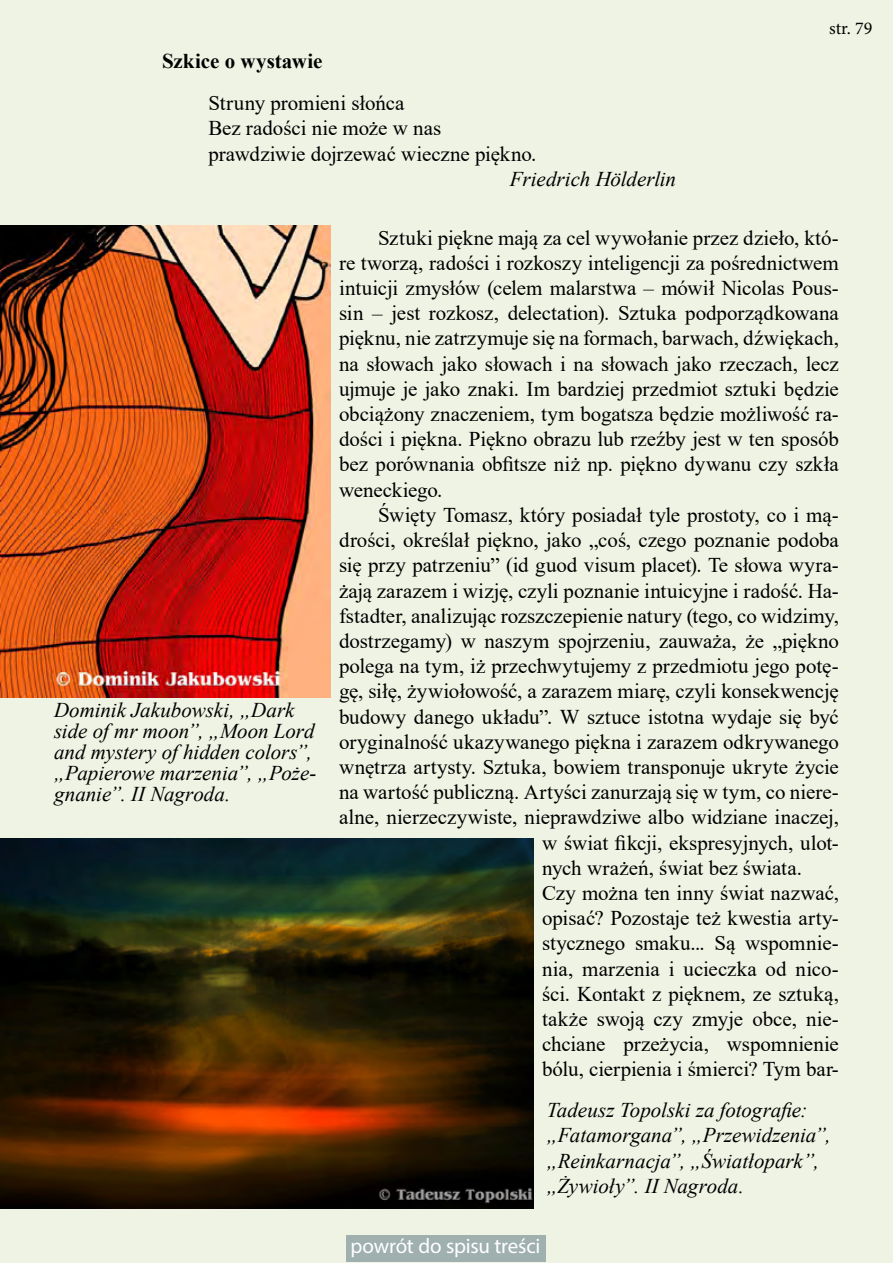
<style>
.page{position:relative;width:893px;height:1263px;background:#eff3e3}
.page>*{position:absolute;margin:0;border:0;box-sizing:border-box;transform-origin:0 0}
.t1{font:21px/25.2px "Times New Roman";color:#000;text-align:justify}
.t2{font:italic 21px/21px "Times New Roman";color:#000}
.t3{font:21px "Myriad Pro";letter-spacing:-.01em;color:#fff}
.t4{font:700 21px "Times New Roman";letter-spacing:-.005em;color:#000}
.t5{font:18px "Minion Pro";color:#000}
</style>
<div class="page">
<div style="left:346px;top:1235px;width:200px;height:27px;background:#9fb0af"></div>
<img style="left:0;top:838px;width:534px;height:371px">
<img style="left:0;top:225px;width:331px;height:472px">
<p class="t4" style="left:162px;top:46px;width:162px">Szkice o wystawie</p>
<p class="t1" style="left:208px;top:90px;width:330px;text-align:left">Struny promieni słońca<br>Bez radości nie może w nas prawdziwie dojrzewać wieczne piękno.</p>
<p class="t2" style="left:510px;top:168px;width:168px">Friedrich Hölderlin</p>
<p class="t5" style="left:829px;top:17px;width:45px">str. 79</p>
<p class="t2" style="left:54px;top:699px;width:264px">Dominik Jakubowski, „Dark side of mr moon”, „Moon Lord and mystery of hidden colors”, „Papierowe marzenia”, „Poże&shy;gnanie”. II Nagroda.</p>
<p class="t1" style="left:339px;top:224px;width:501px;text-indent:39px">Sztuki piękne mają za cel wywołanie przez dzieło, któ&shy;re tworzą, radości i rozkoszy inteligencji za pośrednictwem intuicji zmysłów (celem malarstwa – mówił Nicolas Pous&shy;sin – jest rozkosz, delectation). Sztuka podporządkowana pięknu, nie zatrzymuje się na formach, barwach, dźwiękach, na słowach jako słowach i na słowach jako rzeczach, lecz ujmuje je jako znaki. Im bardziej przedmiot sztuki będzie obciążony znaczeniem, tym bogatsza będzie możliwość ra&shy;dości i piękna. Piękno obrazu lub rzeźby jest w ten sposób bez porównania obfitsze niż np. piękno dywanu czy szkła weneckiego.</p>
<p class="t1" style="left:378px;top:502px;width:462px">Święty Tomasz, który posiadał tyle prostoty, co i mą-</p>
<p class="t1" style="left:339px;top:527px;width:501px">drości, określał piękno, jako „coś, czego poznanie podoba</p>
<p class="t1" style="left:339px;top:552px;width:501px">się przy patrzeniu” (id guod visum placet). Te słowa wyra-</p>
<p class="t1" style="left:339px;top:577px;width:501px">żają zarazem i wizję, czyli poznanie intuicyjne i radość. Ha-</p>
<p class="t1" style="left:339px;top:602px;width:501px">fstadter, analizując rozszczepienie natury (tego, co widzimy,</p>
<p class="t1" style="left:339px;top:628px;width:501px">dostrzegamy) w naszym spojrzeniu, zauważa, że „piękno</p>
<p class="t1" style="left:339px;top:653px;width:501px">polega na tym, iż przechwytujemy z przedmiotu jego potę-</p>
<p class="t1" style="left:339px;top:678px;width:501px">gę, siłę, żywiołowość, a zarazem miarę, czyli konsekwencję</p>
<p class="t1" style="left:339px;top:703px;width:501px">budowy danego układu”. W sztuce istotna wydaje się być</p>
<p class="t1" style="left:339px;top:728px;width:501px">oryginalność ukazywanego piękna i zarazem odkrywanego</p>
<p class="t1" style="left:339px;top:754px;width:501px">wnętrza artysty. Sztuka, bowiem transponuje ukryte życie</p>
<p class="t1" style="left:339px;top:779px;width:501px">na wartość publiczną. Artyści zanurzają się w tym, co niere-</p>
<p class="t1" style="left:339px;top:804px;width:501px">alne, nierzeczywiste, nieprawdziwe albo widziane inaczej,</p>
<p class="t1" style="left:542px;top:829px;width:298px">w świat fikcji, ekspresyjnych, ulot-</p>
<p class="t1" style="left:542px;top:854px;width:261px">nych wrażeń, świat bez świata.</p>
<p class="t1" style="left:542px;top:880px;width:298px">Czy można ten inny świat nazwać,</p>
<p class="t1" style="left:542px;top:905px;width:298px">opisać? Pozostaje też kwestia arty-</p>
<p class="t1" style="left:542px;top:930px;width:298px">stycznego smaku... Są wspomnie-</p>
<p class="t1" style="left:542px;top:955px;width:298px">nia, marzenia i ucieczka od nico-</p>
<p class="t1" style="left:542px;top:980px;width:298px">ści. Kontakt z pięknem, ze sztuką,</p>
<p class="t1" style="left:542px;top:1006px;width:298px">także swoją czy zmyje obce, nie-</p>
<p class="t1" style="left:542px;top:1031px;width:298px">chciane przeżycia, wspomnienie</p>
<p class="t1" style="left:542px;top:1056px;width:298px">bólu, cierpienia i śmierci? Tym bar-</p>
<p class="t2" style="left:547px;top:1097px;width:286px;line-height:25.2px">Tadeusz Topolski za fotografie: „Fatamorgana”, „Przewidzenia”, „Reinkarnacja”, „Światłopark”, „Żywioły”. II Nagroda.</p>
<p class="t3" style="left:351px;top:1233px;width:191px">powrót do spisu treści</p>
</div>
